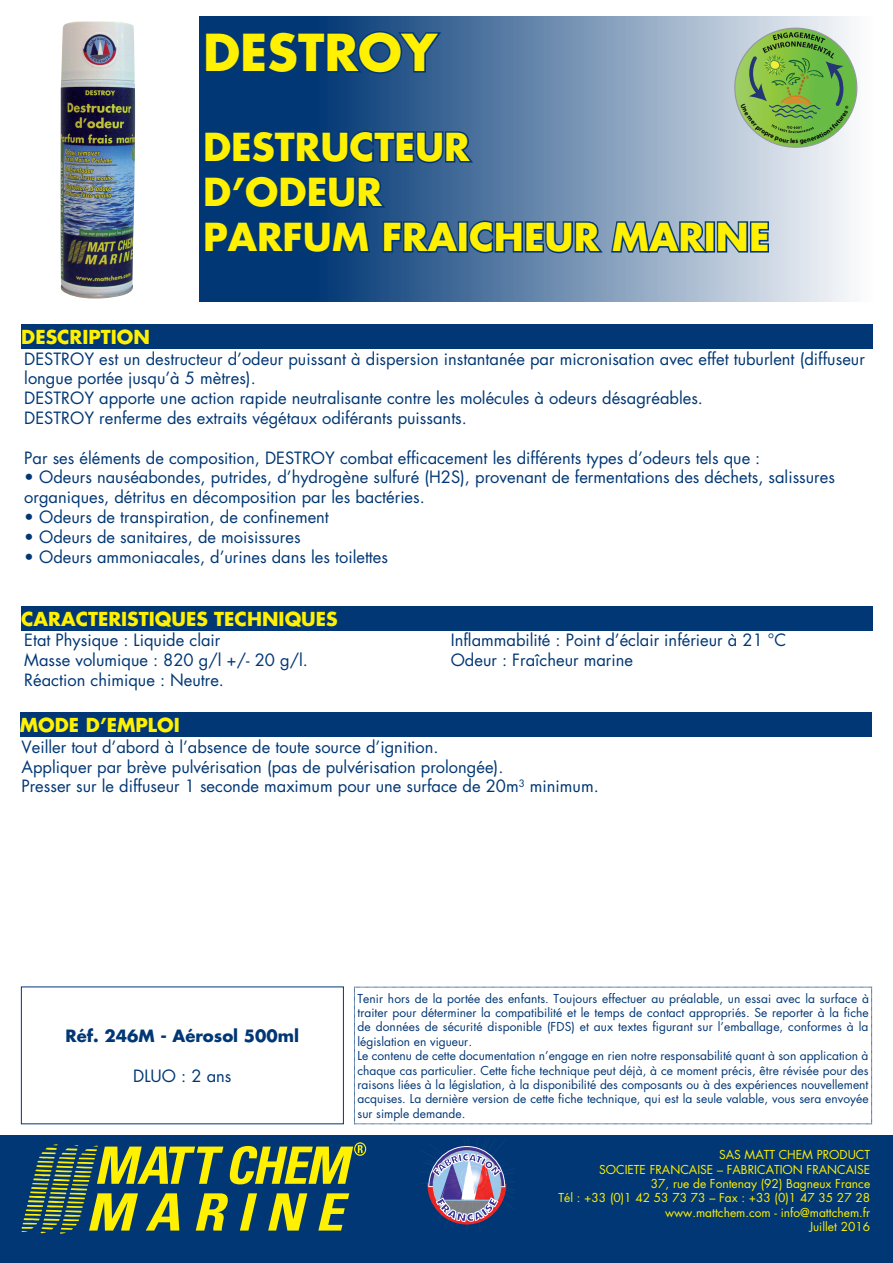
<style>
.page{position:relative;width:893px;height:1263px;background:#fff}
.page>*{position:absolute;margin:0;border:0;box-sizing:border-box;transform-origin:0 0}
.t1{font:700 49.5px "Futura";color:#fff101}
.t2{font:700 37.5px/45px "Futura";color:#fff101}
.t3{font:700 18.75px "Futura";color:#fff101}
.t4{font:16.5px/19.8px "Futura";color:#013775}
.t5{font:700 16.5px "Futura";color:#013775}
.t6{font:12px/14.4px "Futura";color:#013775}
.t7{font:12px/14.4px "Futura";color:#fff101;text-align:right}
</style>
<div class="page">
<svg style="left:199px;top:16px;width:651px;height:286px;background:#6f8eb1"></svg>
<div style="left:0;top:1135px;width:893px;height:128px;background:#013775"></div>
<svg style="left:21px;top:1142px;width:345px;height:92px"></svg>
<svg style="left:203px;top:29px;width:241px;height:46px;background:#0c407b"></svg>
<svg style="left:202px;top:129px;width:274px;height:36px;background:#0d417b"></svg>
<svg style="left:202px;top:174px;width:259px;height:81px;background:#0f427c"></svg>
<div style="left:458px;top:221px;width:10px;height:32px;border:3px solid #013775"></div>
<svg style="left:467px;top:213px;width:303px;height:42px;background:#587ca4"></svg>
<img style="left:60px;top:21px;width:75px;height:278px">
<div style="left:21px;top:987px;width:323px;height:137px;border:1px solid #013775"></div>
<svg style="left:354px;top:987px;width:518px;height:137px"></svg>
<div style="left:21px;top:324px;width:852px;height:25px;background:#013775"></div>
<div style="left:21px;top:606px;width:852px;height:24px;background:#013775"></div>
<div style="left:20px;top:712px;width:852px;height:25px;background:#013775"></div>
<svg style="left:733px;top:26px;width:125px;height:123px;background:#8ebb70"></svg>
<svg style="left:427px;top:1146px;width:80px;height:79px"></svg>
<h1 class="t1" style="left:203px;top:18px;width:236px">DESTROY</h1>
<p class="t3" style="left:21px;top:324px;width:130px">DESCRIPTION</p>
<h2 class="t2" style="left:203px;top:123px;width:568px">DESTRUCTEUR<br>D’ODEUR<br>PARFUM FRAICHEUR MARINE</h2>
<p class="t4" style="left:24px;top:348px;width:842px">DESTROY est un destructeur d’odeur puissant à dispersion instantanée par micronisation avec effet tuburlent (diffuseur longue portée jusqu’à 5 mètres).<br>DESTROY apporte une action rapide neutralisante contre les molécules à odeurs désagréables.<br>DESTROY renferme des extraits végétaux odiférants puissants.</p>
<p class="t4" style="left:24px;top:447px;width:738px">Par ses éléments de composition, DESTROY combat efficacement les différents types d’odeurs tels que :</p>
<p class="t4" style="left:24px;top:467px;width:812px">• Odeurs nauséabondes, putrides, d’hydrogène sulfuré (H2S), provenant de fermentations des déchets, salissures organiques, détritus en décomposition par les bactéries.</p>
<p class="t4" style="left:24px;top:507px;width:306px">• Odeurs de transpiration, de confinement</p>
<p class="t4" style="left:24px;top:527px;width:278px">• Odeurs de sanitaires, de moisissures</p>
<p class="t4" style="left:24px;top:546px;width:365px">• Odeurs ammoniacales, d’urines dans les toilettes</p>
<p class="t3" style="left:21px;top:606px;width:318px">CARACTERISTIQUES TECHNIQUES</p>
<p class="t4" style="left:24px;top:630px;width:285px">Etat Physique : Liquide clair<br>Masse volumique : 820 g/l +/- 20 g/l.<br>Réaction chimique : Neutre.</p>
<p class="t4" style="left:451px;top:630px;width:337px">Inflammabilité : Point d’éclair inférieur à 21 °C<br>Odeur : Fraîcheur marine</p>
<p class="t3" style="left:20px;top:712px;width:162px">MODE D’EMPLOI</p>
<p class="t4" style="left:21px;top:736px;width:579px">Veiller tout d’abord à l’absence de toute source d’ignition.<br>Appliquer par brève pulvérisation (pas de pulvérisation prolongée).<br>Presser sur le diffuseur 1 seconde maximum pour une surface de 20m<sup>3</sup> minimum.</p>
<p class="t5" style="left:66px;top:1024px;width:235px">Réf. 246M - Aérosol 500ml</p>
<p class="t4" style="left:133px;top:1065px;width:100px">DLUO : 2 ans</p>
<p class="t6" style="left:358px;top:991px;width:513px">Tenir hors de la portée des enfants. Toujours effectuer au préalable, un essai avec la surface à traiter pour déterminer la compatibilité et le temps de contact appropriés. Se reporter à la fiche de données de sécurité disponible (FDS) et aux textes figurant sur l’emballage, conformes à la législation en vigueur.<br>Le contenu de cette documentation n’engage en rien notre responsabilité quant à son application à chaque cas particulier. Cette fiche technique peut déjà, à ce moment précis, être révisée pour des raisons liées à la législation, à la disponibilité des composants ou à des expériences nouvellement acquises. La dernière version de cette fiche technique, qui est la seule valable, vous sera envoyée sur simple demande.</p>
<p class="t7" style="left:558px;top:1147px;width:313px">SAS MATT CHEM PRODUCT<br>SOCIETE FRANCAISE – FABRICATION FRANCAISE<br>37, rue de Fontenay (92) Bagneux France<br>Tél : +33 (0)1 42 53 73 73 – Fax : +33 (0)1 47 35 27 28 www.mattchem.com - info@mattchem.fr<br>Juillet 2016</p>
</div>
